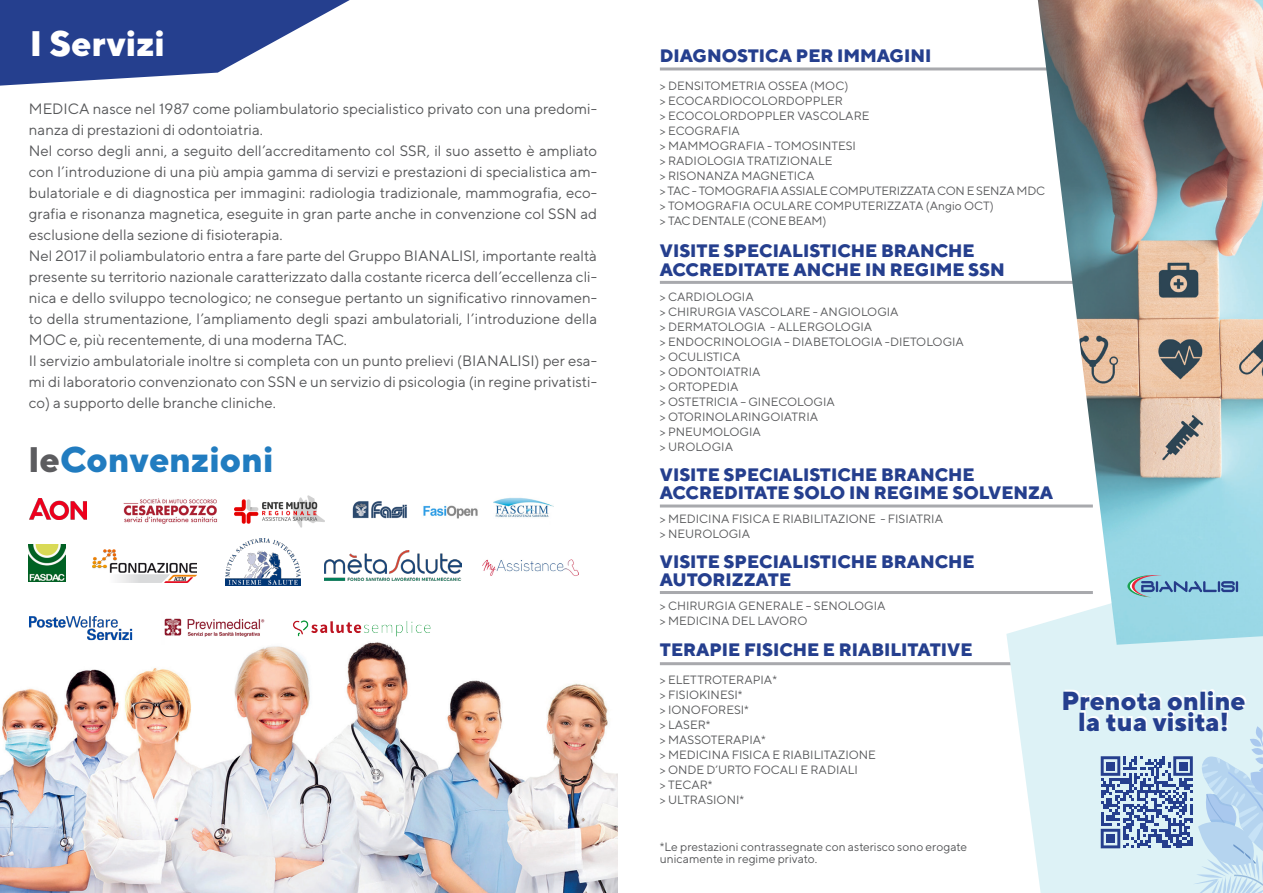
<style>
.page{position:relative;width:1263px;height:893px;background:#fff}
.page>*{position:absolute;margin:0;border:0;box-sizing:border-box;transform-origin:0 0}
.t1{font:800 35.4px "TT Norms";color:#217cc0}
.t2{font:800 35.4px "TT Norms";color:#fff}
.t3{font:800 26.1px "TT Norms";color:#253f8e}
.t4{font:800 18px "TT Norms";color:#253f8e}
.t5{font:15px/21px "TT Norms";color:#57585a;text-align:justify}
.t6{font:12px "TT Norms";color:#57585a}
.t7{font:12px "TT Norms";letter-spacing:-.02em;color:#57585a}
.s1{color:#5c5c5f}
</style>
<div class="page">
<svg style="left:0;top:0;width:350px;height:86px"></svg>
<hr style="left:660px;top:67px;width:433px;height:3px;background:#a8a9ad">
<hr style="left:660px;top:662px;width:433px;height:3px;background:#a8a9ad">
<hr style="left:660px;top:281px;width:433px;height:3px;background:#a8a9ad">
<hr style="left:660px;top:504px;width:433px;height:3px;background:#a8a9ad">
<hr style="left:660px;top:591px;width:433px;height:3px;background:#a8a9ad">
<img style="left:0;top:642px;width:618px;height:251px">
<img style="left:423px;top:505px;width:55px;height:14px">
<img style="left:494px;top:497px;width:60px;height:21px">
<img style="left:29px;top:544px;width:37px;height:37px">
<img style="left:482px;top:559px;width:97px;height:17px">
<img style="left:158px;top:618px;width:113px;height:27px">
<img style="left:29px;top:616px;width:104px;height:30px">
<img style="left:352px;top:501px;width:55px;height:18px">
<img style="left:225px;top:539px;width:75px;height:46px">
<img style="left:325px;top:550px;width:137px;height:30px">
<img style="left:30px;top:498px;width:56px;height:22px">
<img style="left:123px;top:498px;width:95px;height:26px">
<img style="left:93px;top:550px;width:104px;height:32px">
<img style="left:234px;top:495px;width:91px;height:33px">
<img style="left:293px;top:620px;width:138px;height:17px">
<svg style="left:1006px;top:625px;width:257px;height:268px;background:#e1f3f7"></svg>
<img style="left:1038px;top:0;width:225px;height:645px">
<svg style="left:1127px;top:575px;width:111px;height:22px;background:#81b1ca"></svg>
<svg style="left:1101px;top:726px;width:162px;height:167px;background:#b6cee4"></svg>
<div style="left:1106px;top:762px;width:9px;height:8px;background:#253f8e"></div>
<div style="left:1179px;top:762px;width:8px;height:8px;background:#253f8e"></div>
<div style="left:1106px;top:834px;width:9px;height:9px;background:#253f8e"></div>
<p class="t2" style="left:30px;top:21px;width:137px">I Servizi</p>
<p class="t5" style="left:29px;top:98px;width:570px">MEDICA nasce nel 1987 come poliambulatorio specialistico privato con una predomi&shy;nanza di prestazioni di odontoiatria.</p>
<p class="t5" style="left:29px;top:140px;width:570px">Nel corso degli anni, a seguito dell’accreditamento col SSR, il suo assetto è ampliato con l’introduzione di una più ampia gamma di servizi e prestazioni di specialistica am&shy;bulatoriale e di diagnostica per immagini: radiologia tradizionale, mammografia, eco&shy;grafia e risonanza magnetica, eseguite in gran parte anche in convenzione col SSN ad esclusione della sezione di fisioterapia.</p>
<p class="t5" style="left:29px;top:245px;width:570px">Nel 2017 il poliambulatorio entra a fare parte del Gruppo BIANALISI, importante realtà presente su territorio nazionale caratterizzato dalla costante ricerca dell’eccellenza cli&shy;nica e dello sviluppo tecnologico; ne consegue pertanto un significativo rinnovamen&shy;to della strumentazione, l’ampliamento degli spazi ambulatoriali, l’introduzione della MOC e, più recentemente, di una moderna TAC.</p>
<p class="t5" style="left:29px;top:350px;width:570px">Il servizio ambulatoriale inoltre si completa con un punto prelievi (BIANALISI) per esa&shy;mi di laboratorio convenzionato con SSN e un servizio di psicologia (in regine privatisti&shy;co) a supporto delle branche cliniche.</p>
<p class="t1" style="left:29px;top:437px;width:246px"><span class="s1">le</span>Convenzioni</p>
<p class="t4" style="left:660px;top:44px;width:273px">DIAGNOSTICA PER IMMAGINI</p>
<p class="t6" style="left:660px;top:79px;width:190px">&gt; DENSITOMETRIA OSSEA (MOC)</p>
<p class="t6" style="left:660px;top:94px;width:185px">&gt; ECOCARDIOCOLORDOPPLER</p>
<p class="t6" style="left:660px;top:109px;width:211px">&gt; ECOCOLORDOPPLER VASCOLARE</p>
<p class="t6" style="left:660px;top:124px;width:81px">&gt; ECOGRAFIA</p>
<p class="t6" style="left:660px;top:139px;width:198px">&gt; MAMMOGRAFIA - TOMOSINTESI</p>
<p class="t6" style="left:660px;top:154px;width:174px">&gt; RADIOLOGIA TRATIZIONALE</p>
<p class="t6" style="left:660px;top:169px;width:156px">&gt; RISONANZA MAGNETICA</p>
<p class="t7" style="left:660px;top:184px;width:387px">&gt; TAC - TOMOGRAFIA ASSIALE COMPUTERIZZATA CON E SENZA MDC</p>
<p class="t6" style="left:660px;top:199px;width:335px">&gt; TOMOGRAFIA OCULARE COMPUTERIZZATA (Angio OCT)</p>
<p class="t7" style="left:660px;top:214px;width:168px">&gt; TAC DENTALE (CONE BEAM)</p>
<p class="t4" style="left:660px;top:239px;width:316px">VISITE SPECIALISTICHE BRANCHE</p>
<p class="t4" style="left:660px;top:258px;width:347px">ACCREDITATE ANCHE IN REGIME SSN</p>
<p class="t6" style="left:660px;top:290px;width:95px">&gt; CARDIOLOGIA</p>
<p class="t6" style="left:660px;top:305px;width:240px">&gt; CHIRURGIA VASCOLARE - ANGIOLOGIA</p>
<p class="t6" style="left:660px;top:320px;width:214px">&gt; DERMATOLOGIA - ALLERGOLOGIA</p>
<p class="t6" style="left:660px;top:335px;width:306px">&gt; ENDOCRINOLOGIA – DIABETOLOGIA -DIETOLOGIA</p>
<p class="t6" style="left:660px;top:350px;width:82px">&gt; OCULISTICA</p>
<p class="t6" style="left:660px;top:365px;width:102px">&gt; ODONTOIATRIA</p>
<p class="t6" style="left:660px;top:380px;width:80px">&gt; ORTOPEDIA</p>
<p class="t6" style="left:660px;top:395px;width:176px">&gt; OSTETRICIA – GINECOLOGIA</p>
<p class="t6" style="left:660px;top:410px;width:160px">&gt; OTORINOLARINGOIATRIA</p>
<p class="t6" style="left:660px;top:425px;width:102px">&gt; PNEUMOLOGIA</p>
<p class="t6" style="left:660px;top:440px;width:75px">&gt; UROLOGIA</p>
<p class="t4" style="left:660px;top:464px;width:316px">VISITE SPECIALISTICHE BRANCHE</p>
<p class="t4" style="left:660px;top:482px;width:395px">ACCREDITATE SOLO IN REGIME SOLVENZA</p>
<p class="t6" style="left:660px;top:512px;width:285px">&gt; MEDICINA FISICA E RIABILITAZIONE - FISIATRIA</p>
<p class="t6" style="left:660px;top:527px;width:92px">&gt; NEUROLOGIA</p>
<p class="t4" style="left:660px;top:551px;width:316px">VISITE SPECIALISTICHE BRANCHE</p>
<p class="t4" style="left:660px;top:569px;width:133px">AUTORIZZATE</p>
<p class="t6" style="left:660px;top:599px;width:227px">&gt; CHIRURGIA GENERALE – SENOLOGIA</p>
<p class="t6" style="left:660px;top:614px;width:149px">&gt; MEDICINA DEL LAVORO</p>
<p class="t4" style="left:660px;top:638px;width:314px">TERAPIE FISICHE E RIABILITATIVE</p>
<p class="t6" style="left:660px;top:673px;width:119px">&gt; ELETTROTERAPIA*</p>
<p class="t6" style="left:660px;top:688px;width:84px">&gt; FISIOKINESI*</p>
<p class="t6" style="left:660px;top:703px;width:91px">&gt; IONOFORESI*</p>
<p class="t6" style="left:660px;top:718px;width:52px">&gt; LASER*</p>
<p class="t6" style="left:660px;top:733px;width:107px">&gt; MASSOTERAPIA*</p>
<p class="t6" style="left:660px;top:748px;width:217px">&gt; MEDICINA FISICA E RIABILITAZIONE</p>
<p class="t6" style="left:660px;top:763px;width:200px">&gt; ONDE D’URTO FOCALI E RADIALI</p>
<p class="t6" style="left:660px;top:778px;width:54px">&gt; TECAR*</p>
<p class="t6" style="left:660px;top:793px;width:86px">&gt; ULTRASIONI*</p>
<p class="t3" style="left:1061px;top:684px;width:186px">Prenota online</p>
<p class="t3" style="left:1078px;top:705px;width:152px">la tua visita!</p>
<p class="t6" style="left:660px;top:839px;width:309px">*Le prestazioni contrassegnate con asterisco sono erogate</p>
<p class="t6" style="left:660px;top:851px;width:159px">unicamente in regime privato.</p>
</div>
